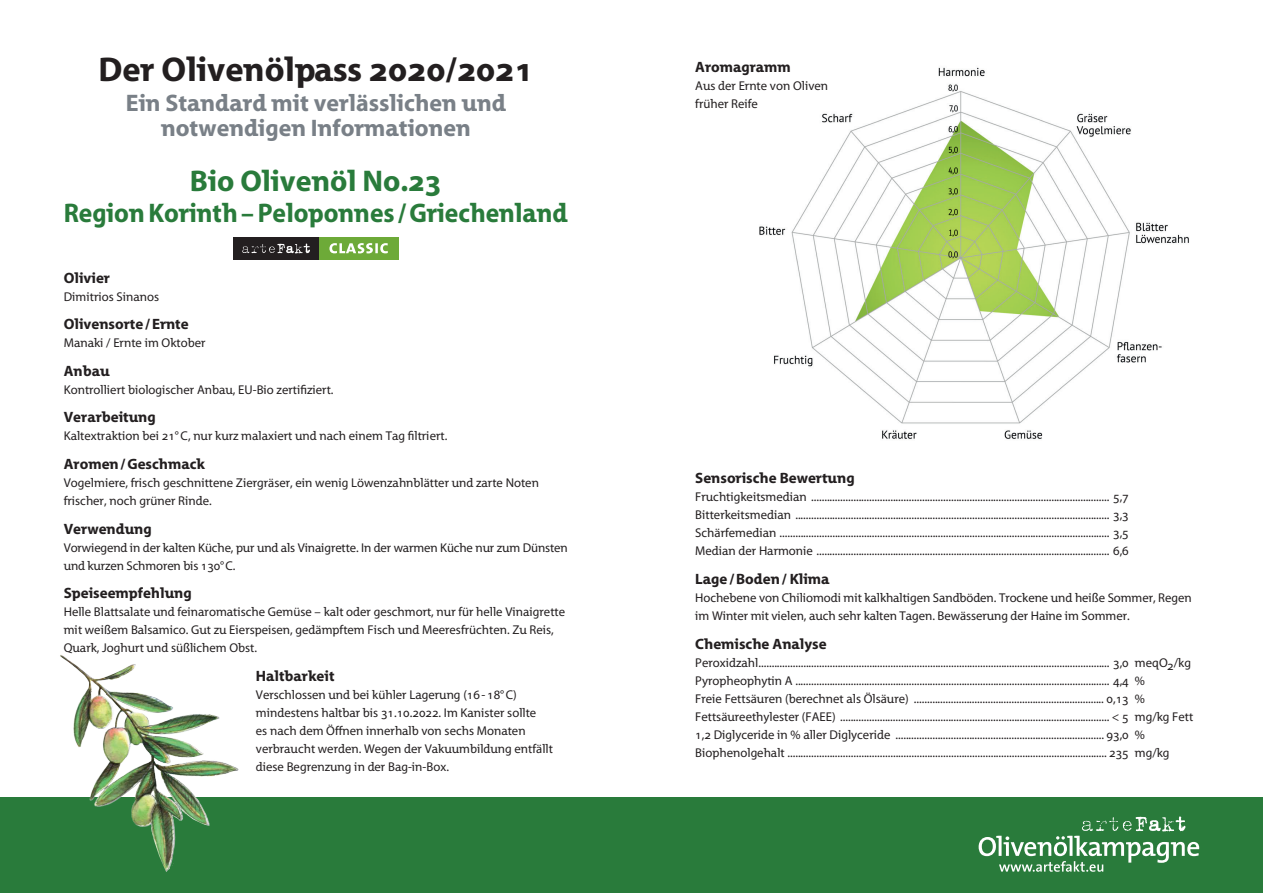
<style>
.page{position:relative;width:1263px;height:893px;background:#fff}
.page>*{position:absolute;margin:0;border:0;box-sizing:border-box;transform-origin:0 0}
.t1{font:700 34.5px "Grandesign Neue Roman";color:#231f20}
.t2{font:700 30px "Grandesign Neue Roman";color:#297b3b}
.t3{font:700 27px "Grandesign Neue Roman";color:#297b3b;scale:.95 1}
.t4{font:700 24px/25.5px "Grandesign Neue Roman";color:#798087;text-align:center}
.t5{font:700 15px "Grandesign Neue Roman";color:#231f20}
.t6{font:12.75px/18px "Grandesign Neue Roman";color:#231f20}
</style>
<div class="page">
<div style="left:0;top:798px;width:1263px;height:95px;background:#297b3b"></div>
<img style="left:58px;top:655px;width:181px;height:217px">
<svg style="left:979px;top:816px;width:220px;height:56px"></svg>
<div style="left:233px;top:237px;width:86px;height:23px;background:#231f20"></div>
<svg style="left:242px;top:244px;width:68px;height:9px"></svg>
<div style="left:319px;top:237px;width:79px;height:23px;background:#6daa38"></div>
<svg style="left:329px;top:243px;width:59px;height:10px"></svg>
<img style="left:759px;top:67px;width:430px;height:372px">
<h1 class="t1" style="left:98px;top:50px;width:437px">Der Olivenölpass 2020/2021</h1>
<h3 class="t4" style="left:126px;top:90px;width:382px">Ein Standard mit verlässlichen und notwendigen Informationen</h3>
<h2 class="t2" style="left:190px;top:164px;width:253px">Bio Olivenöl No.23</h2>
<h3 class="t3" style="left:64px;top:198px;width:532px">Region Korinth – Peloponnes /Griechenland</h3>
<p class="t5" style="left:64px;top:269px;width:48px">Olivier</p>
<p class="t6" style="left:64px;top:287px;width:97px">Dimitrios Sinanos</p>
<p class="t5" style="left:64px;top:316px;width:126px">Olivensorte/Ernte</p>
<p class="t6" style="left:64px;top:334px;width:143px">Manaki / Ernte im Oktober</p>
<p class="t5" style="left:64px;top:362px;width:47px">Anbau</p>
<p class="t6" style="left:64px;top:381px;width:271px">Kontrolliert biologischer Anbau, EU-Bio zertifiziert.</p>
<p class="t5" style="left:64px;top:409px;width:93px">Verarbeitung</p>
<p class="t6" style="left:64px;top:427px;width:385px">Kaltextraktion bei 21°C, nur kurz malaxiert und nach einem Tag filtriert.</p>
<p class="t5" style="left:64px;top:455px;width:143px">Aromen/Geschmack</p>
<p class="t6" style="left:64px;top:474px;width:477px">Vogelmiere, frisch geschnittene Ziergräser, ein wenig Löwenzahnblätter und zarte Noten frischer, noch grüner Rinde.</p>
<p class="t5" style="left:64px;top:520px;width:89px">Verwendung</p>
<p class="t6" style="left:64px;top:538px;width:505px">Vorwiegend in der kalten Küche, pur und als Vinaigrette. In der warmen Küche nur zum Dünsten und kurzen Schmoren bis 130°C.</p>
<p class="t5" style="left:64px;top:585px;width:129px">Speiseempfehlung</p>
<p class="t6" style="left:64px;top:603px;width:503px">Helle Blattsalate und feinaromatische Gemüse – kalt oder geschmort, nur für helle Vinaigrette mit weißem Balsamico. Gut zu Eierspeisen, gedämpftem Fisch und Meeresfrüchten. Zu Reis,<br>Quark, Joghurt und süßlichem Obst.</p>
<p class="t5" style="left:256px;top:667px;width:80px">Haltbarkeit</p>
<p class="t6" style="left:256px;top:686px;width:298px">Verschlossen und bei kühler Lagerung (16-18°C) mindestens haltbar bis 31.10.2022. Im Kanister sollte<br>es nach dem Öffnen innerhalb von sechs Monaten verbraucht werden. Wegen der Vakuumbildung entfällt diese Begrenzung in der Bag-in-Box.</p>
<p class="t5" style="left:695px;top:59px;width:97px">Aromagramm</p>
<p class="t6" style="left:695px;top:77px;width:134px">Aus der Ernte von Oliven früher Reife</p>
<p class="t5" style="left:695px;top:470px;width:161px">Sensorische Bewertung</p>
<p class="t6" style="left:695px;top:488px;width:435px;text-align:justify">Fruchtigkeitsmedian ................................................................................................................. 5,7<br>Bitterkeitsmedian ....................................................................................................................... 3,3<br>Schärfemedian ............................................................................................................................. 3,5<br>Median der Harmonie ............................................................................................................... 6,6</p>
<p class="t5" style="left:695px;top:570px;width:136px">Lage/Boden/ Klima</p>
<p class="t6" style="left:695px;top:589px;width:498px">Hochebene von Chiliomodi mit kalkhaltigen Sandböden. Trockene und heiße Sommer, Regen im Winter mit vielen, auch sehr kalten Tagen. Bewässerung der Haine im Sommer.</p>
<p class="t5" style="left:695px;top:635px;width:133px">Chemische Analyse</p>
<p class="t6" style="left:695px;top:653px;width:499px">Peroxidzahl..................................................................................................................................... 3,0 meqO2/kg Pyropheophytin A ....................................................................................................................... 4,4 %<br>Freie Fettsäuren (berechnet als Ölsäure) ........................................................................ 0,13 % Fettsäureethylester (FAEE) ...................................................................................................... &lt; 5 mg/kg Fett 1,2 Diglyceride in % aller Diglyceride ............................................................................... 93,0 % Biophenolgehalt ......................................................................................................................... 235 mg/kg</p>
</div>
